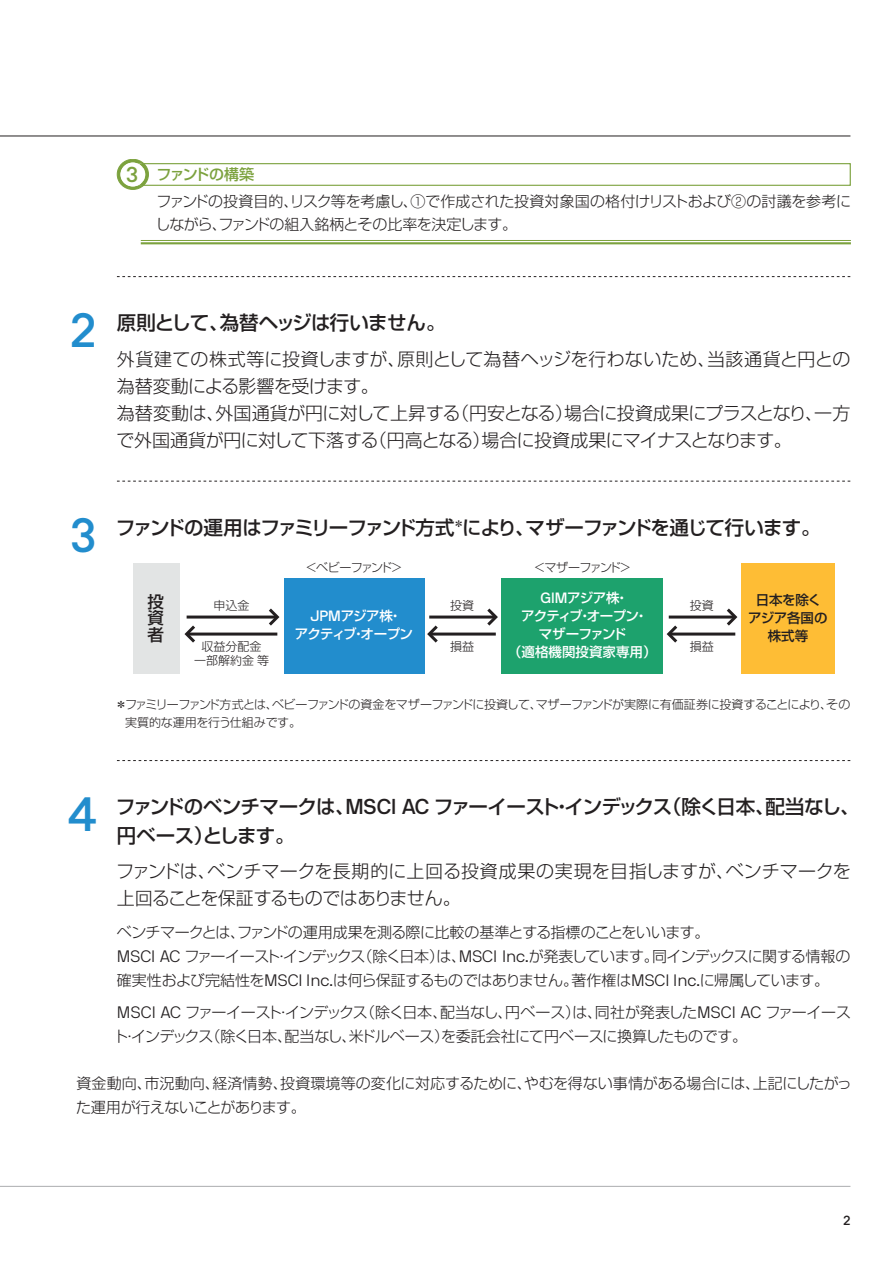
<style>
.page{position:relative;width:893px;height:1263px;background:#fff}
.page>*{position:absolute;margin:0;border:0;box-sizing:border-box;transform-origin:0 0}
.t1{font:47.85px "JPMAM Pro Med";color:#228dcd}
.t2{font:500 19.5px/28.5px "Shin Go Pr 5";letter-spacing:-.05em;color:#231f20}
.t3{font:500 19.5px "Shin Go Pr 5";letter-spacing:-.07em;color:#231f20}
.t4{font:300 18px/27px "Shin Go Pr 5";letter-spacing:-.015em;color:#231f20}
.t5{font:500 16.5px/16.6px "Shin Go Pr 5";color:#231f20;text-align:justify}
.t6{font:300 15px/24px "Shin Go Pr 5";letter-spacing:-.03em;color:#231f20}
.t7{font:300 15px/27.3px "Shin Go Pr 5";letter-spacing:-.01em;color:#231f20}
.t8{font:500 13.5px/18px "Shin Go Pr 5";letter-spacing:-.04em;color:#fff;text-align:center}
.t9{font:500 13.5px/18px "Shin Go Pr 5";letter-spacing:-.02em;color:#231f20;text-align:center}
.t10{font:13.2px "JPMAM Pro Med";color:#231f20}
.t11{font:300 12px/18px "Shin Go Pr 5";letter-spacing:-.03em;color:#231f20}
.t12{font:300 12px "Shin Go Pr 5";letter-spacing:-.1em;color:#231f20}
.t13{font:300 12px/14.2px "Shin Go Pr 5";color:#231f20;text-align:center}
.s1{font-family:"JPMAM Pro Med";font-weight:400;font-size:21.45px;color:#7ca23e}
.s2{font-weight:500;color:#7ca23e}
.s3{font-family:"JPMAM Pro Med";font-weight:400;font-size:14.85px}
.s4{font-family:"JPMAM Pro Med";font-weight:400;font-size:21.45px}
.s5{font-family:"JPMAM Pro Lig";font-weight:400;font-size:16.5px}
</style>
<div class="page">
<hr style="left:0;top:1186px;width:850px;height:1px;background:#abadaf">
<hr style="left:0;top:136px;width:850px;height:1px;background:#231f20">
<div style="left:142px;top:163px;width:709px;height:23px;border:1px solid #7ca23e"></div>
<svg style="left:117px;top:159px;width:31px;height:30px"></svg>
<div style="left:117px;top:159px;width:32px;height:31px;border:1px solid #7ca23e;border-radius:50%"></div>
<hr style="left:141px;top:240px;width:710px;height:1px;background:#7ca23e">
<hr style="left:141px;top:242px;width:710px;height:2px;background:#7ca23e">
<div style="left:133px;top:563px;width:46px;height:110px;background:#e2e4e4"></div>
<div style="left:284px;top:578px;width:140px;height:95px;background:#228dcd"></div>
<div style="left:502px;top:578px;width:161px;height:95px;background:#1da26d"></div>
<div style="left:741px;top:563px;width:94px;height:110px;background:#febd35"></div>
<hr style="left:187px;top:615px;width:90px;height:3px;background:#231f20">
<svg style="left:266px;top:608px;width:14px;height:18px"></svg>
<hr style="left:187px;top:632px;width:90px;height:3px;background:#231f20">
<svg style="left:184px;top:625px;width:14px;height:18px"></svg>
<hr style="left:429px;top:615px;width:66px;height:3px;background:#231f20">
<svg style="left:484px;top:608px;width:14px;height:18px"></svg>
<hr style="left:430px;top:632px;width:66px;height:3px;background:#231f20">
<svg style="left:427px;top:625px;width:14px;height:18px"></svg>
<hr style="left:669px;top:615px;width:66px;height:3px;background:#231f20">
<svg style="left:724px;top:608px;width:14px;height:18px"></svg>
<hr style="left:669px;top:632px;width:66px;height:3px;background:#231f20">
<svg style="left:666px;top:625px;width:14px;height:18px"></svg>
<svg style="left:117px;top:481px;width:733px;height:1px"></svg>
<svg style="left:117px;top:276px;width:733px;height:1px"></svg>
<svg style="left:117px;top:760px;width:733px;height:1px"></svg>
<p class="t7" style="left:157px;top:159px;width:696px;text-indent:-30px"><span class="s1">3</span> <span class="s2">ファンドの構築<br></span>ファンドの投資目的、リスク等を考慮し、①で作成された投資対象国の格付けリストおよび②の討議を参考に</p>
<p class="t6" style="left:156px;top:211px;width:363px">しながら、ファンドの組入銘柄とその比率を決定します。</p>
<h1 class="t1" style="left:71px;top:303px;width:27px">2</h1>
<h2 class="t2" style="left:117px;top:307px;width:330px">原則として、為替ヘッジは行いません。</h2>
<p class="t4" style="left:117px;top:344px;width:735px">外貨建ての株式等に投資しますが、原則として為替ヘッジを行わないため、当該通貨と円との為替変動による影響を受けます。<br>為替変動は、外国通貨が円に対して上昇する（円安となる）場合に投資成果にプラスとなり、一方で外国通貨が円に対して下落する（円高となる）場合に投資成果にマイナスとなります。</p>
<h1 class="t1" style="left:71px;top:508px;width:27px">3</h1>
<h2 class="t3" style="left:116px;top:511px;width:706px">ファンドの運用はファミリーファンド方式<sup>＊</sup>により、マザーファンドを通じて行います。</h2>
<p class="t5" style="left:148px;top:592px;width:18px">投資者</p>
<p class="t11" style="left:214px;top:595px;width:37px">申込金</p>
<p class="t13" style="left:194px;top:638px;width:76px">収益分配金一部解約金等</p>
<p class="t12" style="left:305px;top:558px;width:98px">＜ベビーファンド＞</p>
<p class="t12" style="left:534px;top:558px;width:99px">＜マザーファンド＞</p>
<p class="t8" style="left:295px;top:606px;width:120px">Ｊ<span class="s3">PM</span>アジア株・<br>アクティブ・オープン</p>
<p class="t8" style="left:508px;top:588px;width:150px"><span class="s3">GIM</span>アジア株・<br>アクティブ・オープン・<br>マザーファンド<br>（適格機関投資家専用）</p>
<p class="t9" style="left:748px;top:590px;width:81px">日本を除くアジア各国の株式等</p>
<p class="t11" style="left:690px;top:595px;width:25px">投資</p>
<p class="t11" style="left:690px;top:636px;width:25px">損益</p>
<p class="t11" style="left:450px;top:595px;width:25px">投資</p>
<p class="t11" style="left:450px;top:636px;width:25px">損益</p>
<p class="t11" style="left:125px;top:694px;width:727px;text-indent:-10px">＊ファミリーファンド方式とは、ベビーファンドの資金をマザーファンドに投資して、マザーファンドが実際に有価証券に投資することにより、その実質的な運用を行う仕組みです。</p>
<h1 class="t1" style="left:68px;top:787px;width:29px">4</h1>
<h2 class="t2" style="left:116px;top:791px;width:745px">ファンドのベンチマークは、<span class="s4">MSCI AC</span> ファーイースト・インデックス（除く日本、配当なし、円ベース）とします。</h2>
<p class="t4" style="left:116px;top:856px;width:736px">ファンドは、ベンチマークを長期的に上回る投資成果の実現を目指しますが、ベンチマークを上回ることを保証するものではありません。</p>
<p class="t6" style="left:117px;top:918px;width:735px">ベンチマークとは、ファンドの運用成果を測る際に比較の基準とする指標のことをいいます。<br><span class="s5">MSCI AC</span> ファーイースト・インデックス（除く日本）は、<span class="s5">MSCI Inc.</span>が発表しています。同インデックスに関する情報の確実性および完結性を<span class="s5">MSCI Inc.</span>は何ら保証するものではありません。著作権は<span class="s5">MSCI Inc.</span>に帰属しています。</p>
<p class="t6" style="left:114px;top:999px;width:739px"><span class="s5">MSCI AC</span> ファーイースト・インデックス（除く日本、配当なし、円ベース）は、同社が発表した<span class="s5">MSCI AC</span> ファーイースト・インデックス（除く日本、配当なし、米ドルベース）を委託会社にて円ベースに換算したものです。</p>
<p class="t6" style="left:76px;top:1070px;width:777px">資金動向、市況動向、経済情勢、投資環境等の変化に対応するために、やむを得ない事情がある場合には、上記にしたがった運用が行えないことがあります。</p>
<p class="t10" style="left:843px;top:1212px;width:9px">2</p>
</div>
